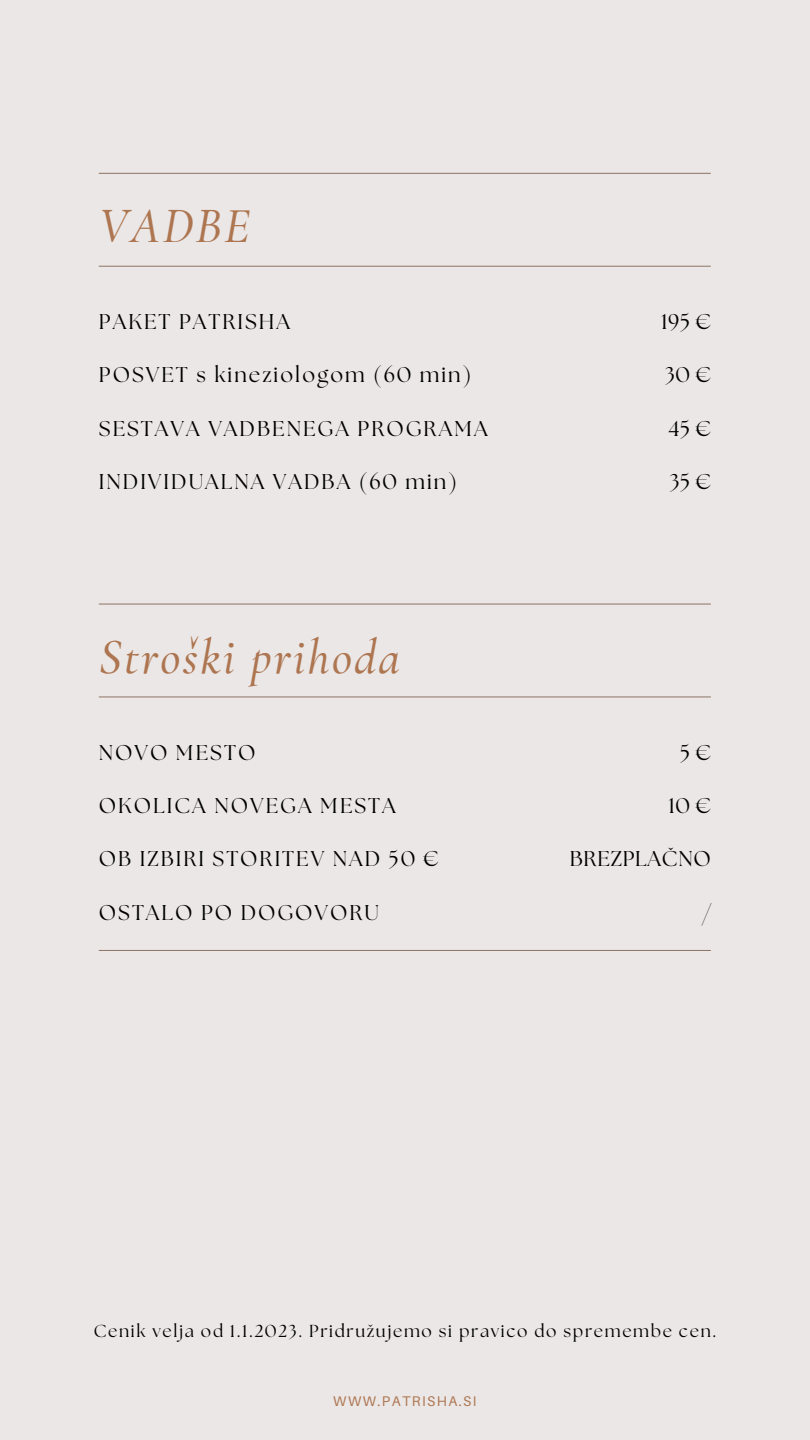
<style>
.page{position:relative;width:810px;height:1440px;background:#ebe7e6}
.page>*{position:absolute;margin:0;border:0;box-sizing:border-box;transform-origin:0 0}
.t1{font:italic 500 49.4px "Cormorant Garamond";letter-spacing:.045em;color:#ad7550}
.t2{font:21.3px "The Seasons";letter-spacing:.095em;color:#000}
.t3{font:21.3px "The Seasons";letter-spacing:.035em;color:#000}
.t4{font:17.3px "The Seasons";letter-spacing:.095em;color:#000}
.t5{font:14px "Aileron";letter-spacing:.1em;color:#ad7550}
</style>
<div class="page">
<hr style="left:99px;top:266px;width:612px;height:1px;background:#8d7464">
<hr style="left:99px;top:173px;width:612px;height:1px;background:#8d7464">
<hr style="left:99px;top:950px;width:612px;height:1px;background:#8d7464">
<hr style="left:99px;top:697px;width:612px;height:1px;background:#8d7464">
<hr style="left:99px;top:604px;width:612px;height:1px;background:#8d7464">
<h1 class="t1" style="left:99px;top:197px;width:153px">VADBE</h1>
<p class="t2" style="left:99px;top:312px;width:193px">PAKET PATRISHA</p>
<p class="t2" style="left:99px;top:365px;width:374px">POSVET s kineziologom (60 min)</p>
<p class="t2" style="left:99px;top:419px;width:390px">SESTAVA VADBENEGA PROGRAMA</p>
<p class="t2" style="left:99px;top:472px;width:360px">INDIVIDUALNA VADBA (60 min)</p>
<h1 class="t1" style="left:99px;top:627px;width:303px">Stroški prihoda</h1>
<p class="t2" style="left:99px;top:743px;width:158px">NOVO MESTO</p>
<p class="t2" style="left:99px;top:796px;width:299px">OKOLICA NOVEGA MESTA</p>
<p class="t2" style="left:99px;top:849px;width:341px">OB IZBIRI STORITEV NAD 50 €</p>
<p class="t2" style="left:99px;top:903px;width:282px">OSTALO PO DOGOVORU</p>
<p class="t2" style="left:661px;top:312px;width:51px">195 €</p>
<p class="t2" style="left:665px;top:365px;width:48px">30 €</p>
<p class="t2" style="left:669px;top:419px;width:44px">45 €</p>
<p class="t2" style="left:669px;top:472px;width:43px">35 €</p>
<p class="t2" style="left:680px;top:743px;width:32px">5 €</p>
<p class="t2" style="left:668px;top:796px;width:44px">10 €</p>
<p class="t3" style="left:570px;top:849px;width:142px">BREZPLAČNO</p>
<p class="t2" style="left:703px;top:903px;width:10px">/</p>
<p class="t4" style="left:94px;top:1323px;width:624px">Cenik velja od 1.1.2023. Pridružujemo si pravico do spremembe cen.</p>
<p class="t5" style="left:333px;top:1393px;width:145px">WWW.PATRISHA.SI</p>
</div>
